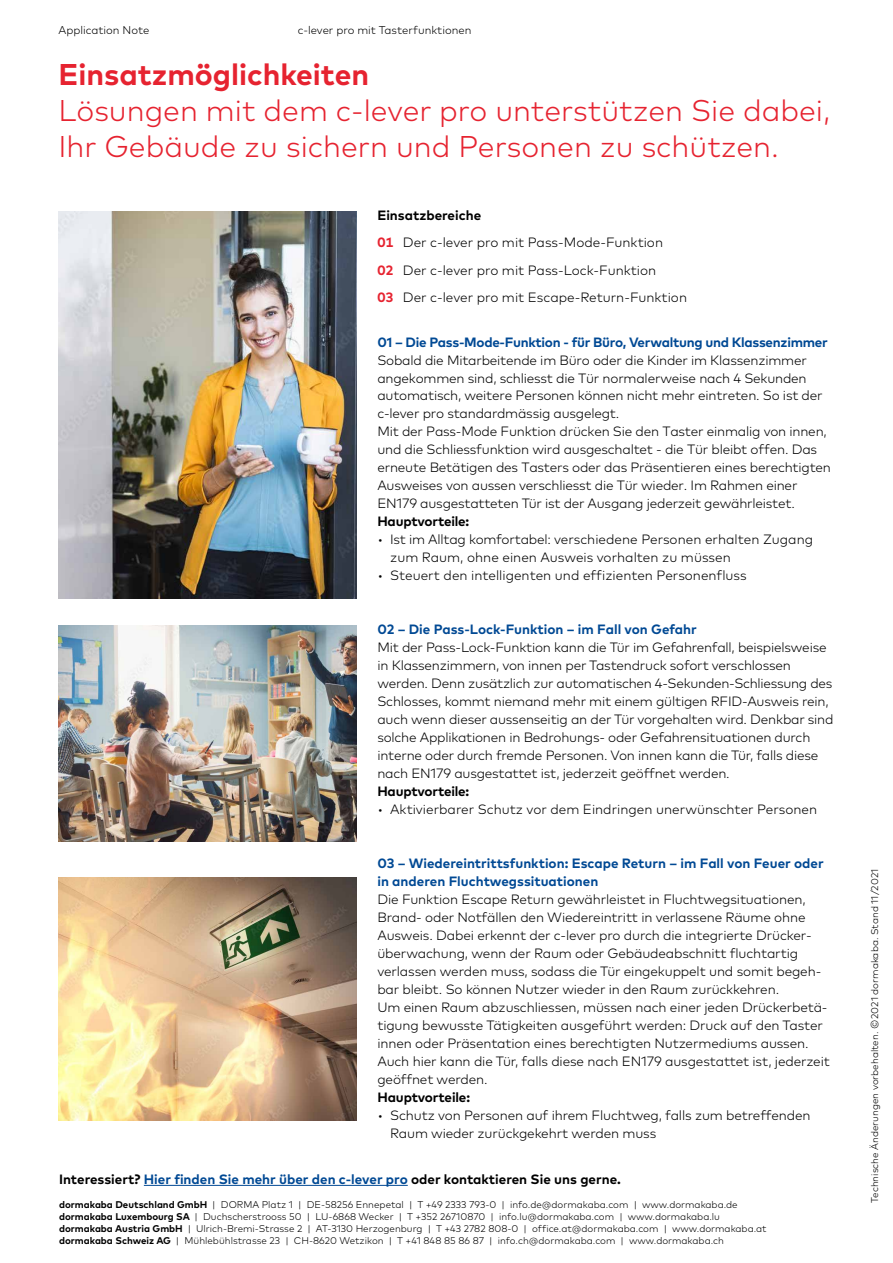
<style>
.page{position:relative;width:893px;height:1263px;background:#fff}
.page>*{position:absolute;margin:0;border:0;box-sizing:border-box;transform-origin:0 0}
.t1{font:300 30px/36px "Mark Pro";color:#e62330}
.t2{font:700 30px "Mark Pro";color:#e62330}
.t3{font:300 13.5px/18px "Mark Pro";letter-spacing:-.015em;color:#000}
.t4{font:700 13.5px/18px "Mark Pro";color:#004994}
.t5{font:700 13.5px "Mark Pro";letter-spacing:-.005em;color:#000}
.t6{font:700 13.5px "Mark Pro";letter-spacing:-.02em;color:#004994}
.t7{font:300 11.25px "Mark Pro";color:#000}
.t8{font:300 9.75px/12px "Mark Pro";color:#000}
.s1{font-weight:700}
.s2{font-weight:700;color:#e62330}
.s3{color:#004994}
</style>
<div class="page">
<hr style="left:144px;top:1185px;width:264px;height:1px;background:#004994">
<img style="left:58px;top:877px;width:298px;height:243px">
<img style="left:58px;top:211px;width:298px;height:387px">
<img style="left:58px;top:625px;width:298px;height:216px">
<p class="t7" style="left:58px;top:21px;width:92px">Application Note</p>
<p class="t7" style="left:298px;top:21px;width:175px">c-lever pro mit Tasterfunktionen</p>
<h1 class="t2" style="left:58px;top:52px;width:312px">Einsatzmöglichkeiten</h1>
<h1 class="t1" style="left:58px;top:91px;width:773px">Lösungen mit dem c-lever pro unterstützen Sie dabei,<br>Ihr Gebäude zu sichern und Personen zu schützen.</h1>
<p class="t3" style="left:377px;top:201px;width:311px;line-height:27px"><span class="s1">Einsatzbereiche<br></span><span class="s2">01</span> Der c-lever pro mit Pass-Mode-Funktion<br><span class="s2">02</span> Der c-lever pro mit Pass-Lock-Funktion<br><span class="s2">03</span> Der c-lever pro mit Escape-Return-Funktion</p>
<p class="t6" style="left:377px;top:331px;width:452px">01 – Die Pass-Mode-Funktion - für Büro, Verwaltung und Klassenzimmer</p>
<p class="t3" style="left:377px;top:350px;width:455px">Sobald die Mitarbeitende im Büro oder die Kinder im Klassenzimmer angekommen sind, schliesst die Tür normalerweise nach 4 Sekunden automatisch, weitere Personen können nicht mehr eintreten. So ist der c-lever pro standardmässig ausgelegt.<br>Mit der Pass-Mode Funktion drücken Sie den Taster einmalig von innen, und die Schliessfunktion wird ausgeschaltet - die Tür bleibt offen. Das erneute Betätigen des Tasters oder das Präsentieren eines berechtigten Ausweises von aussen verschliesst die Tür wieder. Im Rahmen einer EN179 ausgestatteten Tür ist der Ausgang jederzeit gewährleistet.</p>
<p class="t5" style="left:377px;top:511px;width:93px">Hauptvorteile:</p>
<p class="t3" style="left:390px;top:530px;width:424px;text-indent:-13px">• Ist im Alltag komfortabel: verschiedene Personen erhalten Zugang zum Raum, ohne einen Ausweis vorhalten zu müssen</p>
<p class="t3" style="left:377px;top:566px;width:371px">• Steuert den intelligenten und effizienten Personenfluss</p>
<p class="t4" style="left:377px;top:619px;width:321px">02 – Die Pass-Lock-Funktion – im Fall von Gefahr</p>
<p class="t3" style="left:377px;top:638px;width:458px">Mit der Pass-Lock-Funktion kann die Tür im Gefahrenfall, beispielsweise in Klassenzimmern, von innen per Tastendruck sofort verschlossen werden. Denn zusätzlich zur automatischen 4-Sekunden-Schliessung des Schlosses, kommt niemand mehr mit einem gültigen RFID-Ausweis rein, auch wenn dieser aussenseitig an der Tür vorgehalten wird. Denkbar sind solche Applikationen in Bedrohungs- oder Gefahrensituationen durch interne oder durch fremde Personen. Von innen kann die Tür, falls diese nach EN179 ausgestattet ist, jederzeit geöffnet werden.</p>
<p class="t5" style="left:377px;top:781px;width:93px">Hauptvorteile:</p>
<p class="t3" style="left:377px;top:800px;width:441px">• Aktivierbarer Schutz vor dem Eindringen unerwünschter Personen</p>
<p class="t4" style="left:377px;top:853px;width:448px">03 – Wiedereintrittsfunktion: Escape Return – im Fall von Feuer oder in anderen Fluchtwegssituationen</p>
<p class="t3" style="left:377px;top:890px;width:454px">Die Funktion Escape Return gewährleistet in Fluchtwegsituationen, Brand- oder Notfällen den Wiedereintritt in verlassene Räume ohne Ausweis. Dabei erkennt der c-lever pro durch die integrierte Drücker&shy;überwachung, wenn der Raum oder Gebäudeabschnitt fluchtartig verlassen werden muss, sodass die Tür eingekuppelt und somit begeh&shy;bar bleibt. So können Nutzer wieder in den Raum zurückkehren.<br>Um einen Raum abzuschliessen, müssen nach einer jeden Drückerbetä&shy;tigung bewusste Tätigkeiten ausgeführt werden: Druck auf den Taster innen oder Präsentation eines berechtigten Nutzermediums aussen.<br>Auch hier kann die Tür, falls diese nach EN179 ausgestattet ist, jederzeit geöffnet werden.</p>
<p class="t5" style="left:377px;top:1087px;width:94px">Hauptvorteile:</p>
<p class="t3" style="left:390px;top:1105px;width:422px;text-indent:-13px">• Schutz von Personen auf ihrem Fluchtweg, falls zum betreffenden<br>Raum wieder zurückgekehrt werden muss</p>
<p class="t5" style="left:59px;top:1168px;width:563px">Interessiert? <span class="s3">Hier finden Sie mehr über den c-lever pro</span> oder kontaktieren Sie uns gerne.</p>
<p class="t8" style="left:59px;top:1197px;width:709px"><span class="s1">dormakaba Deutschland GmbH</span> | DORMA Platz 1 | DE-58256 Ennepetal | T +49 2333 793-0 | info.de@dormakaba.com | www.dormakaba.de <span class="s1">dormakaba Luxembourg SA</span> | Duchscherstrooss 50 | LU-6868 Wecker | T +352 26710870 | info.lu@dormakaba.com | www.dormakaba.lu <span class="s1">dormakaba Austria GmbH</span> | Ulrich-Bremi-Strasse 2 | AT-3130 Herzogenburg | T +43 2782 808-0 | office.at@dormakaba.com | www.dormakaba.at <span class="s1">dormakaba Schweiz AG</span> | Mühlebühlstrasse 23 | CH-8620 Wetzikon | T +41 848 85 86 87 | info.ch@dormakaba.com | www.dormakaba.ch</p>
<p class="t8" style="left:868px;top:1203px;width:335px;rotate:-90deg">Technische Änderungen vorbehalten. © 2021 dormakaba. Stand 11/2021</p>
</div>
